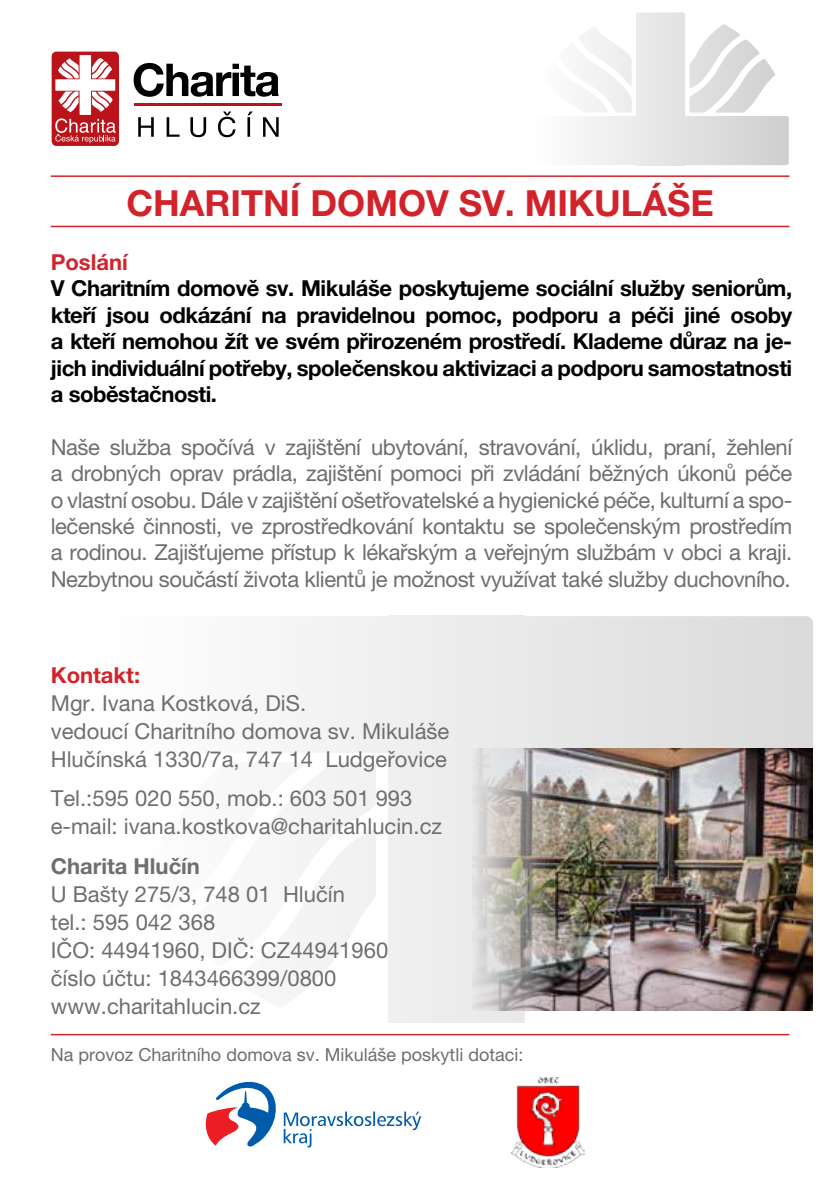
<style>
.page{position:relative;width:840px;height:1191px;background:#fff}
.page>*{position:absolute;margin:0;border:0;box-sizing:border-box;transform-origin:0 0}
.t1{font:700 36px "Helvetica Neue LT Pro";color:#d2232a}
.t2{font:22px/28px "Helvetica Neue LT Pro";color:#6d6e71}
.t3{font:700 22px/26.4px "Helvetica Neue LT Pro";letter-spacing:-.02em;color:#000;text-align:justify}
.t4{font:700 22px "Helvetica Neue LT Pro";color:#d2232a}
.t5{font:700 22px "Helvetica Neue LT Pro";color:#6d6e71}
.t6{font:18px "Helvetica Neue LT Pro";color:#6d6e71}
</style>
<div class="page">
<svg style="left:133px;top:63px;width:145px;height:34px"></svg>
<hr style="left:134px;top:104px;width:148px;height:2px;background:#ba141a">
<svg style="left:138px;top:117px;width:16px;height:20px"></svg>
<svg style="left:166px;top:117px;width:13px;height:20px"></svg>
<svg style="left:190px;top:117px;width:16px;height:20px"></svg>
<svg style="left:218px;top:111px;width:17px;height:26px"></svg>
<svg style="left:247px;top:111px;width:6px;height:26px"></svg>
<svg style="left:263px;top:117px;width:15px;height:20px"></svg>
<svg style="left:52px;top:52px;width:67px;height:94px"></svg>
<hr style="left:51px;top:175px;width:738px;height:2px;background:#d2232a">
<hr style="left:51px;top:226px;width:738px;height:1px;background:#d2232a">
<hr style="left:51px;top:1034px;width:738px;height:1px;background:#d2232a">
<svg style="left:586px;top:12px;width:202px;height:154px"></svg>
<svg style="left:206px;top:1081px;width:215px;height:66px"></svg>
<img style="left:511px;top:1077px;width:73px;height:91px">
<svg style="left:297px;top:616px;width:515px;height:406px;fill:#ededed"></svg>
<img style="left:472px;top:748px;width:340px;height:263px">
<h1 class="t1" style="left:126px;top:181px;width:588px">CHARITNÍ DOMOV SV. MIKULÁŠE</h1>
<p class="t4" style="left:51px;top:248px;width:78px">Poslání</p>
<p class="t3" style="left:51px;top:275px;width:742px">V Charitním domově sv. Mikuláše poskytujeme sociální služby seniorům, kteří jsou odkázání na pravidelnou pomoc, podporu a péči jiné osoby a kteří nemohou žít ve svém přirozeném prostředí. Klademe důraz na je&shy;jich individuální potřeby, společenskou aktivizaci a podporu samostatnosti a soběstačnosti.</p>
<p class="t2" style="left:51px;top:433px;width:742px;line-height:26.4px;text-align:justify">Naše služba spočívá v zajištění ubytování, stravování, úklidu, praní, žehlení a drobných oprav prádla, zajištění pomoci při zvládání běžných úkonů péče o vlastní osobu. Dále v zajištění ošetřovatelské a hygienické péče, kulturní a spo&shy;lečenské činnosti, ve zprostředkování kontaktu se společenským prostředím a rodinou. Zajišťujeme přístup k lékařským a veřejným službám v obci a kraji.<br>Nezbytnou součástí života klientů je možnost využívat také služby duchovního.</p>
<p class="t4" style="left:51px;top:661px;width:91px">Kontakt:</p>
<p class="t2" style="left:51px;top:689px;width:400px">Mgr. Ivana Kostková, DiS.<br>vedoucí Charitního domova sv. Mikuláše<br>Hlučínská 1330/7a, 747 14 Ludgeřovice</p>
<p class="t2" style="left:51px;top:784px;width:392px">Tel.:595 020 550, mob.: 603 501 993 e-mail: ivana.kostkova@charitahlucin.cz</p>
<p class="t5" style="left:51px;top:852px;width:151px">Charita Hlučín</p>
<p class="t2" style="left:51px;top:879px;width:339px">U Bašty 275/3, 748 01 Hlučín<br>tel.: 595 042 368<br>IČO: 44941960, DIČ: CZ44941960 číslo účtu: 1843466399/0800 www.charitahlucin.cz</p>
<p class="t6" style="left:51px;top:1044px;width:474px">Na provoz Charitního domova sv. Mikuláše poskytli dotaci:</p>
</div>
